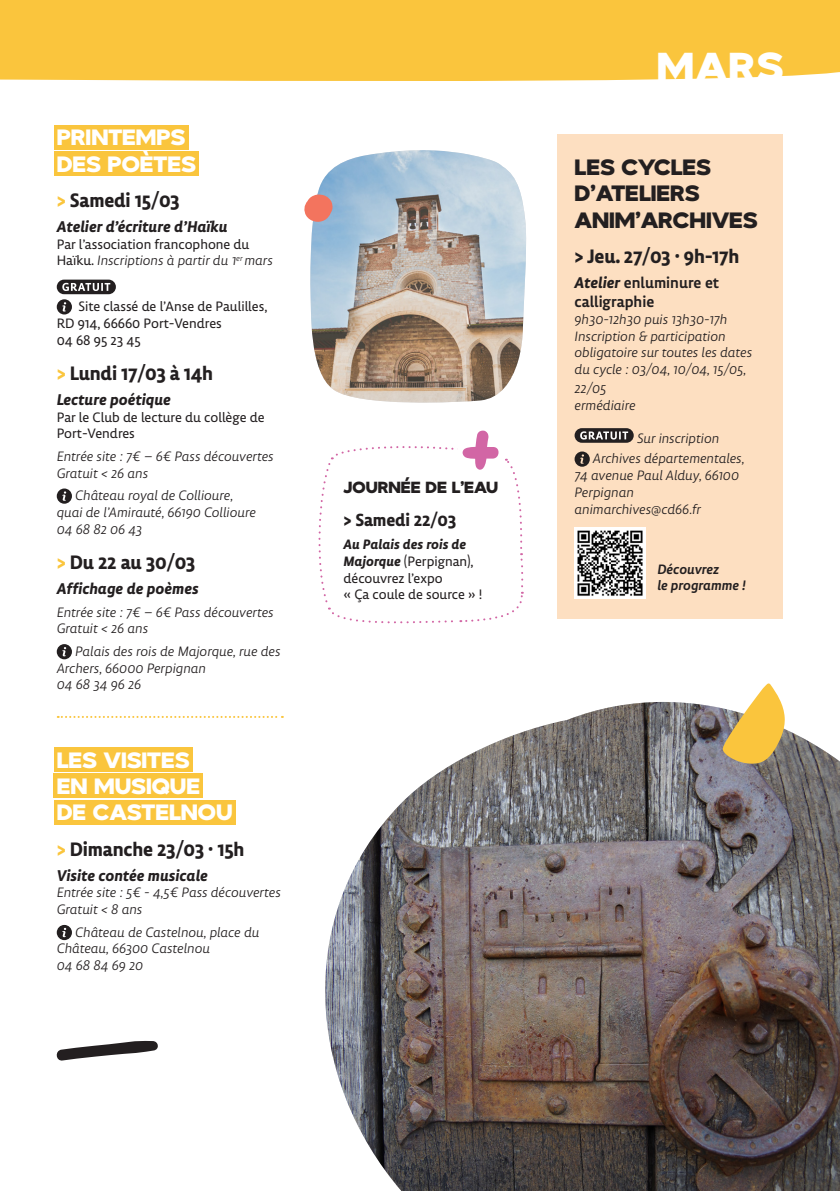
<style>
.page{position:relative;width:840px;height:1191px;background:#fff}
.page>*{position:absolute;margin:0;border:0;box-sizing:border-box;transform-origin:0 0}
.t1{font:40px "Tango Sans Bold";color:#fff}
.Titre_Lieu_Animation_Noir{font:22px "Tango Sans Bold";color:#fff}
.Titre_Lieu_Animation_2{font:22px/26.4px "Tango Sans Bold";color:#231f20}
.Date{font:700 20px "Lemon Sans Next";letter-spacing:-.01em;color:#231f20}
.Date-2{font:700 18px "Lemon Sans Next";letter-spacing:-.01em;color:#231f20}
.Animations{font:italic 700 16px "Lemon Sans Next";color:#231f20}
.Animations-2{font:500 16px/19.2px "Lemon Sans Next";color:#231f20}
.Titre_Lieu_Animation_Noir-2{font:16px "Tango Sans Bold";color:#231f20}
.Infos_Pratiques{font:italic 14px/16.8px "Lemon Sans Next S Light";color:#231f20}
.Animations-3{font:14px/16.8px "Lemon Sans Next";color:#231f20}
.Détails{font:italic 14px/16.8px "Lemon Sans Next S Light";color:#231f20}
.Date-3{font:14px/16.8px "Lemon Sans Next";color:#231f20}
.Animations-4{font:italic 500 14px/16px "Lemon Sans Next";color:#231f20}
.Encart_Gratuit{font:italic 14px "Lemon Sans Next S Light";color:#231f20}
.s1{color:#fac53d}
.s2{font-family:"Lemon Sans Next S Light";font-style:italic}
.s3{font-weight:700;font-style:italic}
</style>
<div class="page">
<div style="left:0;top:0;width:839px;height:81px;background:#fac53d"></div>
<div style="left:557px;top:134px;width:225px;height:485px;background:#fddfc1"></div>
<div style="left:574px;top:428px;width:59px;height:15px;background:#231f20;border-radius:7px"></div>
<svg style="left:580px;top:431px;width:47px;height:8px"></svg>
<svg style="left:574px;top:451px;width:15px;height:16px"></svg>
<img style="left:574px;top:528px;width:71px;height:70px">
<svg style="left:318px;top:430px;width:205px;height:194px"></svg>
<div style="left:54px;top:125px;width:134px;height:25px;background:#fac53d"></div>
<div style="left:54px;top:151px;width:144px;height:25px;background:#fac53d"></div>
<div style="left:54px;top:747px;width:138px;height:25px;background:#fac53d"></div>
<div style="left:54px;top:773px;width:149px;height:25px;background:#fac53d"></div>
<div style="left:54px;top:800px;width:181px;height:24px;background:#fac53d"></div>
<div style="left:57px;top:280px;width:59px;height:14px;background:#231f20;border-radius:7px"></div>
<svg style="left:62px;top:283px;width:48px;height:8px"></svg>
<svg style="left:57px;top:299px;width:15px;height:15px"></svg>
<svg style="left:57px;top:488px;width:15px;height:16px"></svg>
<svg style="left:57px;top:644px;width:15px;height:15px"></svg>
<svg style="left:58px;top:716px;width:225px;height:2px"></svg>
<svg style="left:57px;top:925px;width:15px;height:15px"></svg>
<img style="left:325px;top:702px;width:514px;height:489px">
<img style="left:310px;top:150px;width:216px;height:253px">
<svg style="left:56px;top:1040px;width:102px;height:21px"></svg>
<svg style="left:304px;top:194px;width:28px;height:30px"></svg>
<svg style="left:722px;top:683px;width:63px;height:81px"></svg>
<p class="Titre_Lieu_Animation_Noir" style="left:57px;top:123px;width:130px">PRINTEMPS</p>
<p class="Titre_Lieu_Animation_Noir" style="left:57px;top:150px;width:140px">DES POÈTES</p>
<p class="Date" style="left:57px;top:188px;width:124px"><span class="s1">&gt;</span> Samedi 15/03</p>
<p class="Animations" style="left:57px;top:216px;width:172px">Atelier d’écriture d’Haïku</p>
<p class="Animations-3" style="left:57px;top:235px;width:217px">Par l’association francophone du<br>Haïku. <span class="s2">Inscriptions à partir du 1</span><sup>er</sup> <span class="s2">mars</span></p>
<p class="Animations-3" style="left:57px;top:298px;width:212px;text-indent:22px">Site classé de l’Anse de Paulilles,<br>RD 914, 66660 Port-Vendres<br>04 68 95 23 45</p>
<p class="Date" style="left:57px;top:361px;width:158px"><span class="s1">&gt;</span> Lundi 17/03 à 14h</p>
<p class="Animations" style="left:57px;top:389px;width:115px">Lecture poétique</p>
<p class="Animations-3" style="left:57px;top:408px;width:209px">Par le Club de lecture du collège de<br>Port-Vendres</p>
<p class="Infos_Pratiques" style="left:57px;top:448px;width:218px">Entrée site : 7€ – 6€ Pass découvertes</p>
<p class="Infos_Pratiques" style="left:57px;top:465px;width:93px">Gratuit &lt; 26 ans</p>
<p class="Infos_Pratiques" style="left:57px;top:487px;width:200px;text-indent:18px">Château royal de Collioure, quai de l’Amirauté, 66190 Collioure<br>04 68 82 06 43</p>
<p class="Date" style="left:57px;top:550px;width:140px"><span class="s1">&gt;</span> Du 22 au 30/03</p>
<p class="Animations" style="left:57px;top:579px;width:143px">Affichage de poèmes</p>
<p class="Infos_Pratiques" style="left:57px;top:603px;width:218px">Entrée site : 7€ – 6€ Pass découvertes<br>Gratuit &lt; 26 ans</p>
<p class="Infos_Pratiques" style="left:57px;top:643px;width:225px;text-indent:18px">Palais des rois de Majorque, rue des<br>Archers, 66000 Perpignan<br>04 68 34 96 26</p>
<p class="Titre_Lieu_Animation_Noir" style="left:57px;top:746px;width:134px">LES VISITES</p>
<p class="Titre_Lieu_Animation_Noir" style="left:57px;top:772px;width:145px">EN MUSIQUE</p>
<p class="Titre_Lieu_Animation_Noir" style="left:57px;top:798px;width:177px">DE CASTELNOU</p>
<p class="Date" style="left:57px;top:836px;width:189px"><span class="s1">&gt;</span> Dimanche 23/03 · 15h</p>
<p class="Animations" style="left:57px;top:865px;width:153px">Visite contée musicale</p>
<p class="Infos_Pratiques" style="left:57px;top:884px;width:225px">Entrée site : 5€ - 4,5€ Pass découvertes<br>Gratuit &lt; 8 ans</p>
<p class="Infos_Pratiques" style="left:57px;top:923px;width:204px;text-indent:18px">Château de Castelnou, place du<br>Château, 66300 Castelnou<br>04 68 84 69 20</p>
<p class="Titre_Lieu_Animation_Noir-2" style="left:343px;top:478px;width:156px">JOURNÉE DE L’EAU</p>
<p class="Date-2" style="left:343px;top:509px;width:114px">&gt; Samedi 22/03</p>
<p class="Date-3" style="left:343px;top:535px;width:140px"><span class="s3">Au Palais des rois de<br>Majorque</span> (Perpignan), découvrez l’expo<br>« Ça coule de source » !</p>
<p class="t1" style="left:656px;top:41px;width:128px">MARS</p>
<p class="Titre_Lieu_Animation_2" style="left:574px;top:154px;width:138px">LES CYCLES<br>D’ATELIERS</p>
<p class="Titre_Lieu_Animation_2" style="left:574px;top:207px;width:184px">ANIM’ARCHIVES</p>
<p class="Date" style="left:574px;top:244px;width:166px">&gt; Jeu. 27/03 · 9h-17h</p>
<p class="Animations-2" style="left:574px;top:272px;width:146px"><span class="s3">Atelier</span> enluminure et calligraphie</p>
<p class="Détails" style="left:574px;top:311px;width:154px">9h30-12h30 puis 13h30-17h</p>
<p class="Détails" style="left:574px;top:327px;width:179px">Inscription &amp; participation obligatoire sur toutes les dates du cycle : 03/04, 10/04, 15/05,</p>
<p class="Détails" style="left:574px;top:380px;width:33px">22/05</p>
<p class="Détails" style="left:574px;top:397px;width:62px">ermédiaire</p>
<p class="Encart_Gratuit" style="left:636px;top:430px;width:84px">Sur inscription</p>
<p class="Infos_Pratiques" style="left:574px;top:450px;width:171px;text-indent:18px">Archives départementales,<br>74 avenue Paul Alduy, 66100<br>Perpignan animarchives@cd66.fr</p>
<p class="Animations-4" style="left:657px;top:561px;width:90px">Découvrez<br>le programme !</p>
</div>
